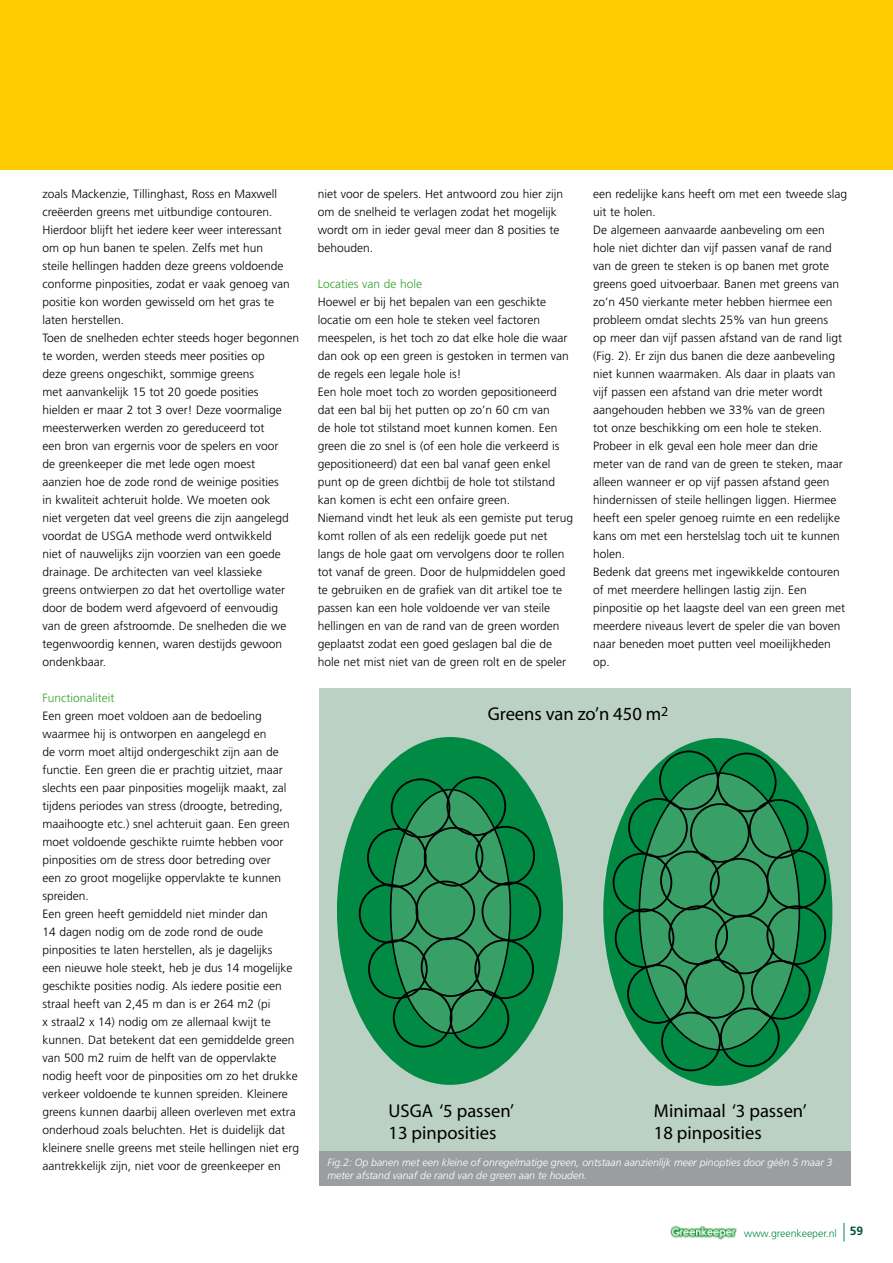
<style>
.page{position:relative;width:893px;height:1263px;background:#fff}
.page>*{position:absolute;margin:0;border:0;box-sizing:border-box;transform-origin:0 0}
.t1{font:18.6px/22.4px "Myriad";color:#000}
.t2{font:300 12px/18px "Frutiger";color:#000}
.t3{font:300 12px "Frutiger";color:#35a32c}
.t4{font:italic 300 10.5px/12.6px "Frutiger";color:#fff}
.t5{font:300 10.5px "Frutiger";color:#008b45}
.s1{font-weight:700;font-size:12px;color:#00513c}
</style>
<div class="page">
<svg style="left:844px;top:1223px;width:1px;height:18px"></svg>
<img style="left:670px;top:1225px;width:67px;height:15px">
<div style="left:0;top:0;width:893px;height:170px;background:#fecc00"></div>
<div style="left:319px;top:688px;width:531px;height:465px;background:#bad1c4"></div>
<div style="left:337px;top:737px;width:226px;height:348px;background:#008a43;border-radius:50%"></div>
<div style="left:603px;top:738px;width:229px;height:348px;background:#008a43;border-radius:50%"></div>
<div style="left:391px;top:790px;width:119px;height:243px;background:#38a067;border-radius:50%"></div>
<div style="left:639px;top:773px;width:160px;height:277px;background:#38a067;border-radius:50%"></div>
<div style="left:424px;top:827px;width:59px;height:59px;border:2px solid #000;border-radius:50%"></div>
<div style="left:416px;top:880px;width:59px;height:60px;border:2px solid #000;border-radius:50%"></div>
<div style="left:421px;top:937px;width:59px;height:60px;border:2px solid #000;border-radius:50%"></div>
<div style="left:450px;top:989px;width:59px;height:59px;border:2px solid #000;border-radius:50%"></div>
<div style="left:474px;top:939px;width:60px;height:60px;border:2px solid #000;border-radius:50%"></div>
<div style="left:482px;top:882px;width:59px;height:59px;border:2px solid #000;border-radius:50%"></div>
<div style="left:475px;top:826px;width:60px;height:59px;border:2px solid #000;border-radius:50%"></div>
<div style="left:446px;top:776px;width:60px;height:60px;border:2px solid #000;border-radius:50%"></div>
<div style="left:367px;top:828px;width:60px;height:59px;border:2px solid #000;border-radius:50%"></div>
<div style="left:368px;top:939px;width:60px;height:60px;border:2px solid #000;border-radius:50%"></div>
<div style="left:359px;top:884px;width:59px;height:59px;border:2px solid #000;border-radius:50%"></div>
<div style="left:393px;top:988px;width:59px;height:59px;border:2px solid #000;border-radius:50%"></div>
<div style="left:391px;top:778px;width:59px;height:60px;border:2px solid #000;border-radius:50%"></div>
<div style="left:659px;top:750px;width:60px;height:60px;border:2px solid #000;border-radius:50%"></div>
<div style="left:690px;top:803px;width:60px;height:60px;border:2px solid #000;border-radius:50%"></div>
<div style="left:710px;top:858px;width:59px;height:59px;border:2px solid #000;border-radius:50%"></div>
<div style="left:660px;top:851px;width:60px;height:59px;border:2px solid #000;border-radius:50%"></div>
<div style="left:668px;top:905px;width:60px;height:60px;border:2px solid #000;border-radius:50%"></div>
<div style="left:685px;top:959px;width:59px;height:60px;border:2px solid #000;border-radius:50%"></div>
<div style="left:715px;top:915px;width:59px;height:59px;border:2px solid #000;border-radius:50%"></div>
<div style="left:628px;top:798px;width:60px;height:60px;border:2px solid #000;border-radius:50%"></div>
<div style="left:613px;top:853px;width:59px;height:59px;border:2px solid #000;border-radius:50%"></div>
<div style="left:615px;top:908px;width:59px;height:60px;border:2px solid #000;border-radius:50%"></div>
<div style="left:627px;top:964px;width:60px;height:60px;border:2px solid #000;border-radius:50%"></div>
<div style="left:661px;top:1012px;width:60px;height:59px;border:2px solid #000;border-radius:50%"></div>
<div style="left:720px;top:1007px;width:60px;height:60px;border:2px solid #000;border-radius:50%"></div>
<div style="left:751px;top:960px;width:60px;height:60px;border:2px solid #000;border-radius:50%"></div>
<div style="left:766px;top:905px;width:60px;height:60px;border:2px solid #000;border-radius:50%"></div>
<div style="left:717px;top:753px;width:59px;height:59px;border:2px solid #000;border-radius:50%"></div>
<div style="left:766px;top:850px;width:60px;height:59px;border:2px solid #000;border-radius:50%"></div>
<div style="left:749px;top:799px;width:59px;height:60px;border:2px solid #000;border-radius:50%"></div>
<div style="left:319px;top:1151px;width:531px;height:34px;background:#9c9d9f"></div>
<p class="t2" style="left:43px;top:185px;width:258px">zoals Mackenzie, Tillinghast, Ross en Maxwell creëerden greens met uitbundige contouren.<br>Hierdoor blijft het iedere keer weer interessant om op hun banen te spelen. Zelfs met hun<br>steile hellingen hadden deze greens voldoende conforme pinposities, zodat er vaak genoeg van positie kon worden gewisseld om het gras te laten herstellen.<br>Toen de snelheden echter steeds hoger begonnen te worden, werden steeds meer posities op<br>deze greens ongeschikt, sommige greens<br>met aanvankelijk 15 tot 20 goede posities<br>hielden er maar 2 tot 3 over! Deze voormalige meesterwerken werden zo gereduceerd tot<br>een bron van ergernis voor de spelers en voor<br>de greenkeeper die met lede ogen moest<br>aanzien hoe de zode rond de weinige posities<br>in kwaliteit achteruit holde. We moeten ook<br>niet vergeten dat veel greens die zijn aangelegd voordat de USGA methode werd ontwikkeld<br>niet of nauwelijks zijn voorzien van een goede drainage. De architecten van veel klassieke<br>greens ontwierpen zo dat het overtollige water door de bodem werd afgevoerd of eenvoudig<br>van de green afstroomde. De snelheden die we tegenwoordig kennen, waren destijds gewoon ondenkbaar.</p>
<p class="t3" style="left:43px;top:691px;width:73px">Functionaliteit</p>
<p class="t2" style="left:43px;top:707px;width:258px">Een green moet voldoen aan de bedoeling waarmee hij is ontworpen en aangelegd en<br>de vorm moet altijd ondergeschikt zijn aan de functie. Een green die er prachtig uitziet, maar slechts een paar pinposities mogelijk maakt, zal tijdens periodes van stress (droogte, betreding, maaihoogte etc.) snel achteruit gaan. Een green moet voldoende geschikte ruimte hebben voor pinposities om de stress door betreding over<br>een zo groot mogelijke oppervlakte te kunnen spreiden.<br>Een green heeft gemiddeld niet minder dan<br>14 dagen nodig om de zode rond de oude pinposities te laten herstellen, als je dagelijks<br>een nieuwe hole steekt, heb je dus 14 mogelijke geschikte posities nodig. Als iedere positie een straal heeft van 2,45 m dan is er 264 m2 (pi<br>x straal2 x 14) nodig om ze allemaal kwijt te kunnen. Dat betekent dat een gemiddelde green van 500 m2 ruim de helft van de oppervlakte nodig heeft voor de pinposities om zo het drukke verkeer voldoende te kunnen spreiden. Kleinere greens kunnen daarbij alleen overleven met extra onderhoud zoals beluchten. Het is duidelijk dat kleinere snelle greens met steile hellingen niet erg aantrekkelijk zijn, niet voor de greenkeeper en</p>
<p class="t2" style="left:593px;top:185px;width:255px">een redelijke kans heeft om met een tweede slag uit te holen.<br>De algemeen aanvaarde aanbeveling om een hole niet dichter dan vijf passen vanaf de rand van de green te steken is op banen met grote greens goed uitvoerbaar. Banen met greens van zo’n 450 vierkante meter hebben hiermee een probleem omdat slechts 25% van hun greens<br>op meer dan vijf passen afstand van de rand ligt (Fig. 2). Er zijn dus banen die deze aanbeveling niet kunnen waarmaken. Als daar in plaats van vijf passen een afstand van drie meter wordt aangehouden hebben we 33% van de green<br>tot onze beschikking om een hole te steken.<br>Probeer in elk geval een hole meer dan drie meter van de rand van de green te steken, maar alleen wanneer er op vijf passen afstand geen hindernissen of steile hellingen liggen. Hiermee heeft een speler genoeg ruimte en een redelijke kans om met een herstelslag toch uit te kunnen holen.<br>Bedenk dat greens met ingewikkelde contouren of met meerdere hellingen lastig zijn. Een pinpositie op het laagste deel van een green met meerdere niveaus levert de speler die van boven naar beneden moet putten veel moeilijkheden op.</p>
<h1 class="t1" style="left:488px;top:704px;width:182px">Greens van zo’n 450 m<sup>2</sup></h1>
<p class="t2" style="left:318px;top:185px;width:247px">niet voor de spelers. Het antwoord zou hier zijn om de snelheid te verlagen zodat het mogelijk wordt om in ieder geval meer dan 8 posities te behouden.</p>
<p class="t3" style="left:318px;top:277px;width:106px">Locaties van de hole</p>
<p class="t2" style="left:318px;top:293px;width:257px">Hoewel er bij het bepalen van een geschikte locatie om een hole te steken veel factoren meespelen, is het toch zo dat elke hole die waar dan ook op een green is gestoken in termen van de regels een legale hole is!<br>Een hole moet toch zo worden gepositioneerd dat een bal bij het putten op zo’n 60 cm van<br>de hole tot stilstand moet kunnen komen. Een green die zo snel is (of een hole die verkeerd is gepositioneerd) dat een bal vanaf geen enkel punt op de green dichtbij de hole tot stilstand kan komen is echt een onfaire green.<br>Niemand vindt het leuk als een gemiste put terug komt rollen of als een redelijk goede put net langs de hole gaat om vervolgens door te rollen tot vanaf de green. Door de hulpmiddelen goed te gebruiken en de grafiek van dit artikel toe te passen kan een hole voldoende ver van steile hellingen en van de rand van de green worden geplaatst zodat een goed geslagen bal die de hole net mist niet van de green rolt en de speler</p>
<h1 class="t1" style="left:389px;top:1100px;width:127px">USGA ‘5 passen’<br>13 pinposities</h1>
<h1 class="t1" style="left:654px;top:1100px;width:154px">Minimaal ‘3 passen’<br>18 pinposities</h1>
<p class="t4" style="left:327px;top:1156px;width:507px">Fig.2: Op banen met een kleine of onregelmatige green, ontstaan aanzienlijk meer pinopties door géén 5 maar 3 meter afstand vanaf de rand van de green aan te houden.</p>
<p class="t5" style="left:744px;top:1227px;width:121px">www.greenkeeper.nl <span class="s1">59</span></p>
</div>
